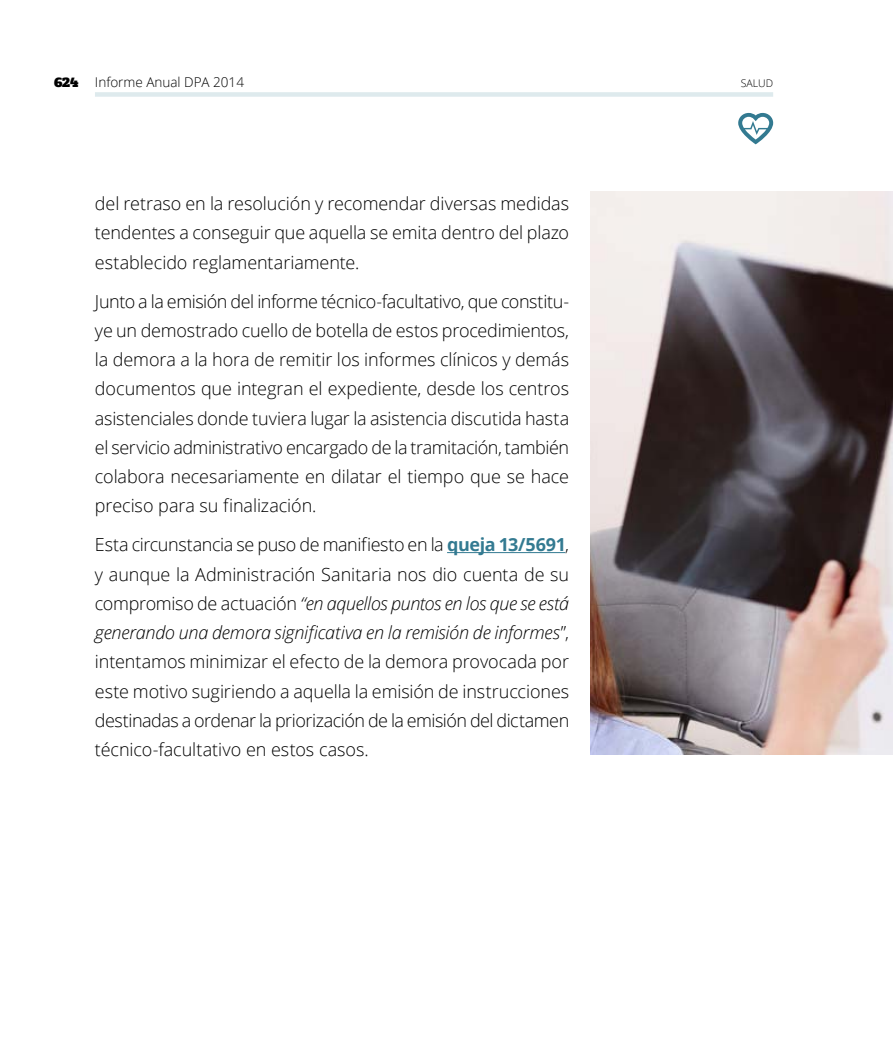
<style>
.page{position:relative;width:893px;height:1063px;background:#fff}
.page>*{position:absolute;margin:0;border:0;box-sizing:border-box;transform-origin:0 0}
.t1{font:300 18px/29.2px "Open Sans";letter-spacing:-.005em;color:#000;text-align:justify}
.t2{font:300 13.5px "Open Sans";color:#000}
.t3{font:300 10.5px "Open Sans";color:#000}
.s1{font-family:"Alfa Slab One";font-weight:400;font-size:12px}
.s2{font-weight:700;color:#337a91}
.s3{font-style:italic}
</style>
<div class="page">
<div style="left:95px;top:92px;width:678px;height:5px;background:#deeaed"></div>
<svg style="left:738px;top:113px;width:35px;height:31px"></svg>
<hr style="left:447px;top:552px;width:118px;height:1px;background:#337a91">
<img style="left:590px;top:191px;width:302px;height:564px">
<p class="t2" style="left:54px;top:72px;width:192px"><span class="s1">624</span> Informe Anual DPA 2014</p>
<p class="t3" style="left:741px;top:75px;width:34px">SALUD</p>
<p class="t1" style="left:95px;top:188px;width:476px">del retraso en la resolución y recomendar diversas medidas tendentes a conseguir que aquella se emita dentro del plazo establecido reglamentariamente.</p>
<p class="t1" style="left:95px;top:286px;width:476px">Junto a la emisión del informe técnico-facultativo, que constitu&shy;ye un demostrado cuello de botella de estos procedimientos, la demora a la hora de remitir los informes clínicos y demás documentos que integran el expediente, desde los centros asistenciales donde tuviera lugar la asistencia discutida hasta el servicio administrativo encargado de la tramitación, también colabora necesariamente en dilatar el tiempo que se hace preciso para su finalización.</p>
<p class="t1" style="left:95px;top:530px;width:476px">Esta circunstancia se puso de manifiesto en la <span class="s2">queja 13/5691</span>, y aunque la Administración Sanitaria nos dio cuenta de su compromiso de actuación <span class="s3">“en aquellos puntos en los que se está generando una demora significativa en la remisión de informes</span>”, intentamos minimizar el efecto de la demora provocada por este motivo sugiriendo a aquella la emisión de instrucciones destinadas a ordenar la priorización de la emisión del dictamen técnico-facultativo en estos casos.</p>
</div>
